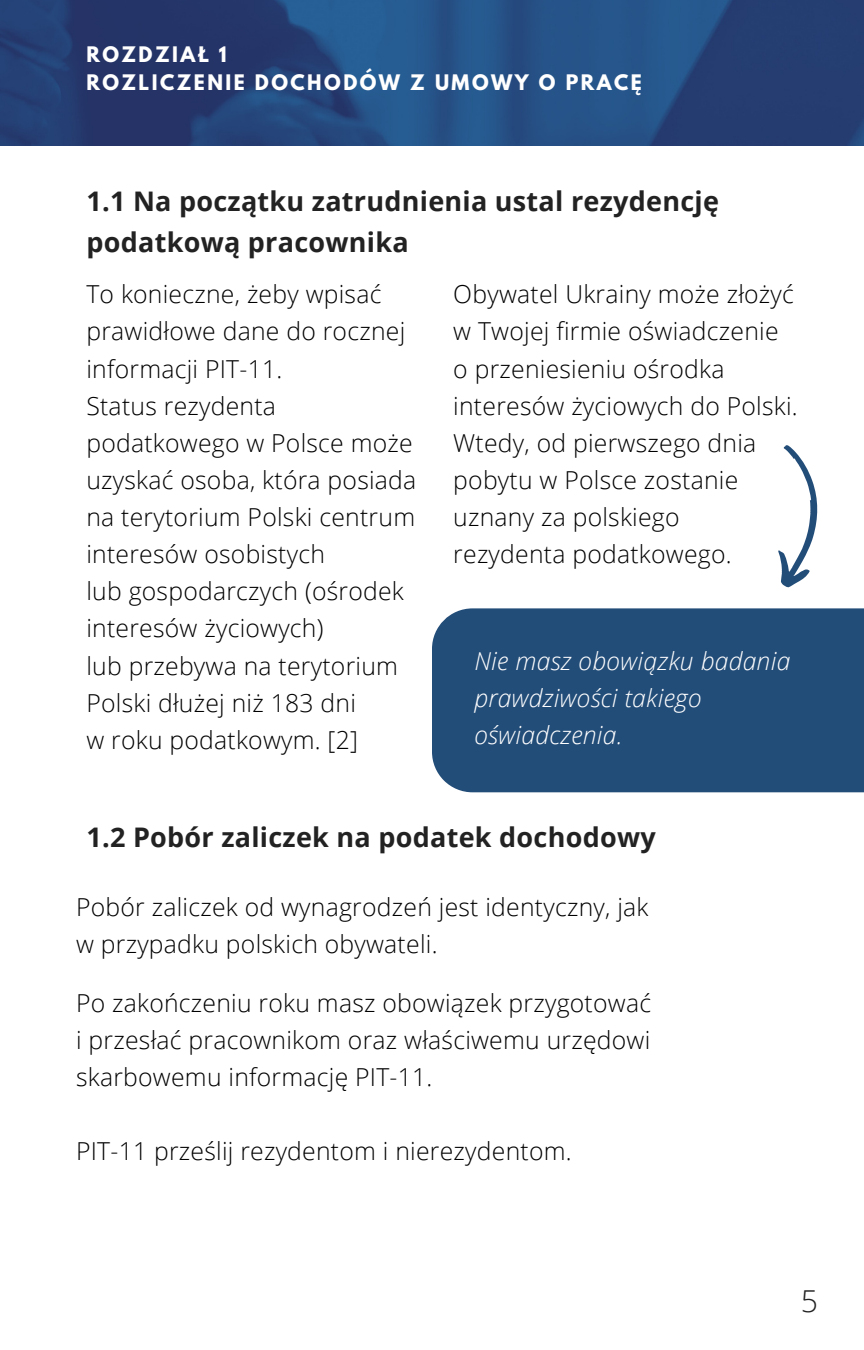
<style>
.page{position:relative;width:864px;height:1350px;background:#fff}
.page>*{position:absolute;margin:0;border:0;box-sizing:border-box;transform-origin:0 0}
.t1{font:300 30.15px "Open Sans";color:#222}
.t2{font:700 27px/40.5px "Open Sans";letter-spacing:.01em;color:#222}
.t3{font:300 24.75px/37.1px "Open Sans";letter-spacing:.01em;color:#000}
.t4{font:italic 300 24.75px/37.1px "Open Sans";letter-spacing:.01em;color:#fff}
.t5{font:700 18.9px/28.6px "League Spartan";letter-spacing:.13em;color:#fff}
</style>
<div class="page">
<img style="left:0;top:0;width:863px;height:145px">
<div style="left:432px;top:608px;width:432px;height:184px;background:#234d79"></div>
<svg style="left:778px;top:445px;width:40px;height:143px"></svg>
<p class="t5" style="left:86px;top:42px;width:557px">ROZDZIAŁ 1<br>ROZLICZENIE DOCHODÓW Z UMOWY O PRACĘ</p>
<p class="t2" style="left:86px;top:181px;width:634px">1.1 Na początku zatrudnienia ustal rezydencję podatkową pracownika</p>
<p class="t3" style="left:86px;top:275px;width:331px">To konieczne, żeby wpisać prawidłowe dane do rocznej informacji PIT-11.<br>Status rezydenta podatkowego w Polsce może uzyskać osoba, która posiada na terytorium Polski centrum interesów osobistych<br>lub gospodarczych (ośrodek interesów życiowych)<br>lub przebywa na terytorium<br>Polski dłużej niż 183 dni<br>w roku podatkowym. [2]</p>
<p class="t3" style="left:453px;top:275px;width:346px">Obywatel Ukrainy może złożyć w Twojej firmie oświadczenie o przeniesieniu ośrodka interesów życiowych do Polski.<br>Wtedy, od pierwszego dnia pobytu w Polsce zostanie uznany za polskiego rezydenta podatkowego.</p>
<p class="t4" style="left:474px;top:642px;width:317px">Nie masz obowiązku badania prawdziwości takiego oświadczenia.</p>
<p class="t2" style="left:86px;top:817px;width:571px">1.2 Pobór zaliczek na podatek dochodowy</p>
<p class="t3" style="left:76px;top:887px;width:574px">Pobór zaliczek od wynagrodzeń jest identyczny, jak w przypadku polskich obywateli.</p>
<p class="t3" style="left:76px;top:984px;width:577px;text-align:justify">Po zakończeniu roku masz obowiązek przygotować i przesłać pracownikom oraz właściwemu urzędowi skarbowemu informację PIT-11.</p>
<p class="t3" style="left:76px;top:1132px;width:497px">PIT-11 prześlij rezydentom i nierezydentom.</p>
<p class="t1" style="left:801px;top:1280px;width:19px">5</p>
</div>
